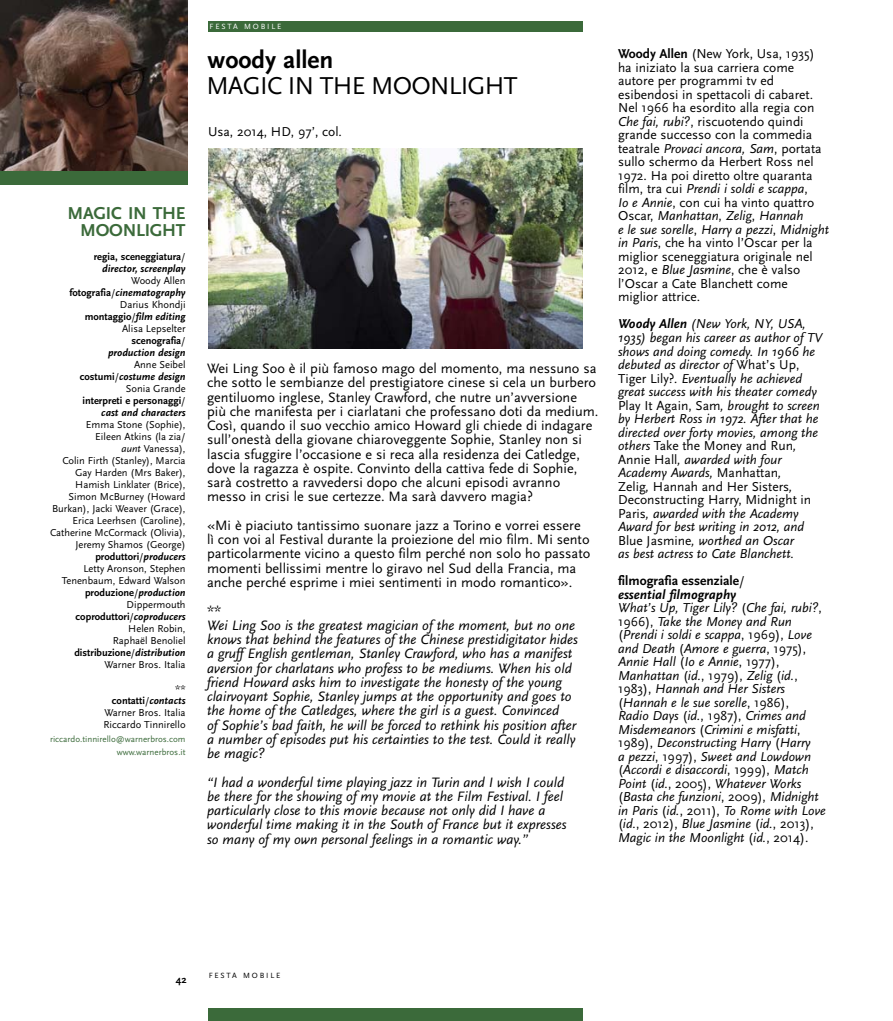
<style>
.page{position:relative;width:893px;height:1021px;background:#fff}
.page>*{position:absolute;margin:0;border:0;box-sizing:border-box;transform-origin:0 0}
.t1{font:25.5px "Scala Sans";letter-spacing:-.03em;color:#000}
.t2{font:700 25.5px "Scala Sans";color:#000}
.t3{font:700 18px/17.2px "Scala Sans";letter-spacing:-.015em;color:#3b6a3a;text-align:right}
.t4{font:14.25px/14.2px "Scala Sans";color:#000}
.t5{font:italic 14.25px/14.2px "Scala Sans";color:#000}
.t6{font:italic 13.5px/13.5px "Scala Sans";color:#000}
.t7{font:13.5px/13.5px "Scala Sans";color:#000}
.t8{font:10.5px/12px "Scala Sans";color:#000;text-align:right}
.t9{font:italic 700 10.5px/12px "Scala Sans";color:#000;text-align:right}
.t10{font:700 10.5px/12px "Scala Sans";color:#000;text-align:right}
.t11{font:9px/13.5px "Scala Sans";color:#3b6a3a;text-align:right}
.t12{font:7.8px "Scala Sans";letter-spacing:.23em;color:#fff}
.t13{font:7.8px "Scala Sans";letter-spacing:.23em;color:#000}
.s1{font-weight:400}
.s2{font-style:italic}
.s3{font-weight:400;font-style:normal}
.s4{font-style:normal}
.s5{font-weight:700}
.s6{font-weight:700;font-style:italic}
.s7{font-weight:700;font-style:normal}
</style>
<div class="page">
<div style="left:208px;top:1008px;width:375px;height:12px;background:#3b6a3a"></div>
<div style="left:208px;top:21px;width:375px;height:11px;background:#3b6a3a"></div>
<div style="left:0;top:171px;width:187px;height:14px;background:#3b6a3a"></div>
<img style="left:0;top:0;width:187px;height:171px">
<img style="left:208px;top:148px;width:375px;height:200px">
<h2 class="t3" style="left:68px;top:206px;width:120px">MAGIC IN THE<br>MOONLIGHT</h2>
<p class="t10" style="left:94px;top:251px;width:93px">regia, sceneggiatura<span class="s1">/ </span><span class="s2">director, screenplay</span></p>
<p class="t9" style="left:69px;top:275px;width:118px"><span class="s3">Woody Allen </span><span class="s4">fotografia</span><span class="s3">/</span>cinematography<br><span class="s3">Darius Khondji </span><span class="s4">montaggio</span><span class="s3">/</span>film editing<br><span class="s3">Alisa Lepselter </span><span class="s4">scenografia</span><span class="s3">/<br></span>production design</p>
<p class="t9" style="left:80px;top:359px;width:107px"><span class="s3">Anne Seibel </span><span class="s4">costumi</span><span class="s3">/</span>costume design<br><span class="s3">Sonia Grande<br></span><span class="s4">interpreti e personaggi</span><span class="s3">/ </span>cast and characters</p>
<p class="t8" style="left:50px;top:419px;width:137px">Emma Stone (Sophie),<br>Eileen Atkins (la zia/<br><span class="s2">aunt</span> Vanessa),<br>Colin Firth (Stanley), Marcia<br>Gay Harden (Mrs Baker),<br>Hamish Linklater (Brice),<br>Simon McBurney (Howard<br>Burkan), Jacki Weaver (Grace),<br>Erica Leerhsen (Caroline),<br>Catherine McCormack (Olivia),<br>Jeremy Shamos (George) <span class="s5">produttori</span>/<span class="s6">producers<br></span>Letty Aronson, Stephen<br>Tenenbaum, Edward Walson <span class="s5">produzione</span>/<span class="s6">production<br></span>Dippermouth <span class="s5">coproduttori</span>/<span class="s6">coproducers<br></span>Helen Robin,<br>Raphaël Benoliel <span class="s5">distribuzione</span>/<span class="s6">distribution<br></span>Warner Bros. Italia</p>
<p class="t8" style="left:104px;top:683px;width:84px">** <span class="s5">contatti</span>/<span class="s6">contacts<br></span>Warner Bros. Italia<br>Riccardo Tinnirello</p>
<p class="t11" style="left:50px;top:733px;width:137px">riccardo.tinnirello@warnerbros.com www.warnerbros.it</p>
<p class="t12" style="left:210px;top:23px;width:73px">FESTA MOBILE</p>
<h1 class="t2" style="left:207px;top:49px;width:127px">woody allen</h1>
<p class="t7" style="left:618px;top:48px;width:212px"><span class="s5">Woody Allen</span> (New York, Usa, 1935) ha iniziato la sua carriera come autore per programmi tv ed esibendosi in spettacoli di cabaret.<br>Nel 1966 ha esordito alla regia con <span class="s2">Che fai, rubi?</span>, riscuotendo quindi grande successo con la commedia teatrale <span class="s2">Provaci ancora, Sam</span>, portata sullo schermo da Herbert Ross nel 1972. Ha poi diretto oltre quaranta film, tra cui <span class="s2">Prendi i soldi e scappa</span>,<br><span class="s2">Io e Annie</span>, con cui ha vinto quattro Oscar, <span class="s2">Manhattan</span>, <span class="s2">Zelig</span>, <span class="s2">Hannah<br>e le sue sorelle</span>, <span class="s2">Harry a pezzi</span>, <span class="s2">Midnight in Paris</span>, che ha vinto l’Oscar per la miglior sceneggiatura originale nel 2012, e <span class="s2">Blue Jasmine</span>, che è valso l’Oscar a Cate Blanchett come miglior attrice.</p>
<p class="t6" style="left:618px;top:318px;width:206px"><span class="s5">Woody Allen</span> (New York, NY, USA, 1935) began his career as author of TV shows and doing comedy. In 1966 he debuted as director of <span class="s4">What’s Up, Tiger Lily?</span>. Eventually he achieved great success with his theater comedy <span class="s4">Play It Again, Sam</span>, brought to screen by Herbert Ross in 1972. After that he directed over forty movies, among the others <span class="s4">Take the Money and Run</span>, <span class="s4">Annie Hall</span>, awarded with four Academy Awards, <span class="s4">Manhattan</span>,<br><span class="s4">Zelig</span>, <span class="s4">Hannah and Her Sisters</span>, <span class="s4">Deconstructing Harry, Midnight in Paris</span>, awarded with the Academy Award for best writing in 2012, and <span class="s4">Blue Jasmine</span>, worthed an Oscar<br>as best actress to Cate Blanchett.</p>
<p class="t6" style="left:618px;top:575px;width:209px"><span class="s7">filmografia essenziale</span><span class="s4">/<br></span><span class="s5">essential filmography<br></span>What’s Up, Tiger Lily? <span class="s4">(</span>Che fai, rubi?<span class="s4">, 1966),</span> Take the Money and Run <span class="s4">(</span>Prendi i soldi e scappa<span class="s4">, 1969),</span> Love and Death <span class="s4">(</span>Amore e guerra<span class="s4">, 1975), </span>Annie Hall <span class="s4">(</span>Io e Annie<span class="s4">, 1977), </span>Manhattan <span class="s4">(</span>id.<span class="s4">, 1979),</span> Zelig <span class="s4">(</span>id.<span class="s4">, 1983),</span> Hannah and Her Sisters <span class="s4">(</span>Hannah e le sue sorelle<span class="s4">, 1986),<br></span>Radio Days <span class="s4">(</span>id.<span class="s4">, 1987),</span> Crimes and Misdemeanors <span class="s4">(</span>Crimini e misfatti<span class="s4">, 1989),</span> Deconstructing Harry <span class="s4">(</span>Harry<br>a pezzi<span class="s4">, 1997),</span> Sweet and Lowdown <span class="s4">(</span>Accordi e disaccordi<span class="s4">, 1999),</span> Match Point <span class="s4">(</span>id.<span class="s4">, 2005),</span> Whatever Works <span class="s4">(</span>Basta che funzioni<span class="s4">, 2009),</span> Midnight in Paris <span class="s4">(</span>id.<span class="s4">, 2011),</span> To Rome with Love <span class="s4">(</span>id.<span class="s4">, 2012),</span> Blue Jasmine <span class="s4">(</span>id.<span class="s4">, 2013), </span>Magic in the Moonlight <span class="s4">(</span>id.<span class="s4">, 2014).</span></p>
<h1 class="t1" style="left:207px;top:75px;width:312px">MAGIC IN THE MOONLIGHT</h1>
<p class="t7" style="left:208px;top:126px;width:135px">Usa, 2014, HD, 97’, col.</p>
<p class="t4" style="left:207px;top:362px;width:393px">Wei Ling Soo è il più famoso mago del momento, ma nessuno sa che sotto le sembianze del prestigiatore cinese si cela un burbero gentiluomo inglese, Stanley Crawford, che nutre un’avversione più che manifesta per i ciarlatani che professano doti da medium.<br>Così, quando il suo vecchio amico Howard gli chiede di indagare sull’onestà della giovane chiaroveggente Sophie, Stanley non si lascia sfuggire l’occasione e si reca alla residenza dei Catledge, dove la ragazza è ospite. Convinto della cattiva fede di Sophie, sarà costretto a ravvedersi dopo che alcuni episodi avranno messo in crisi le sue certezze. Ma sarà davvero magia?</p>
<p class="t4" style="left:207px;top:519px;width:385px">«Mi è piaciuto tantissimo suonare jazz a Torino e vorrei essere lì con voi al Festival durante la proiezione del mio film. Mi sento particolarmente vicino a questo film perché non solo ho passato momenti bellissimi mentre lo giravo nel Sud della Francia, ma anche perché esprime i miei sentimenti in modo romantico».</p>
<p class="t4" style="left:207px;top:605px;width:16px">**</p>
<p class="t5" style="left:207px;top:619px;width:372px">Wei Ling Soo is the greatest magician of the moment, but no one knows that behind the features of the Chinese prestidigitator hides a gruff English gentleman, Stanley Crawford, who has a manifest aversion for charlatans who profess to be mediums. When his old friend Howard asks him to investigate the honesty of the young clairvoyant Sophie, Stanley jumps at the opportunity and goes to the home of the Catledges, where the girl is a guest. Convinced<br>of Sophie’s bad faith, he will be forced to rethink his position after a number of episodes put his certainties to the test. Could it really be magic?</p>
<p class="t5" style="left:207px;top:776px;width:361px">“I had a wonderful time playing jazz in Turin and I wish I could be there for the showing of my movie at the Film Festival. I feel particularly close to this movie because not only did I have a wonderful time making it in the South of France but it expresses so many of my own personal feelings in a romantic way.”</p>
<p class="t10" style="left:176px;top:973px;width:12px">42</p>
<p class="t13" style="left:209px;top:972px;width:73px">FESTA MOBILE</p>
</div>
